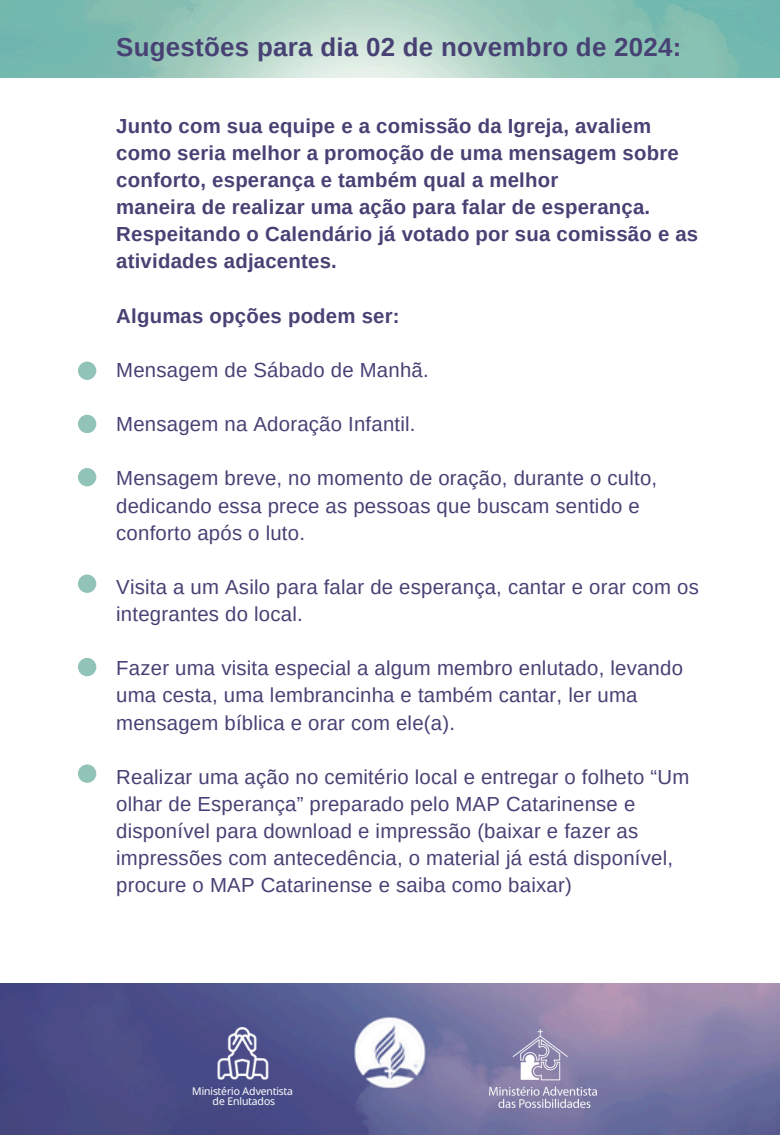
<style>
.page{position:relative;width:780px;height:1135px;background:#fff}
.page>*{position:absolute;margin:0;border:0;box-sizing:border-box;transform-origin:0 0}
.t1{font:700 26px "Arimo";letter-spacing:.01em;color:#484174}
.t2{font:20.25px/27px "Arimo";letter-spacing:.01em;color:#484174}
.t3{font:700 20.25px/27px "Arimo";letter-spacing:.01em;color:#484174}
.t4{font:10.5px "Advent Sans Logo";color:#fefefe}
</style>
<div class="page">
<img style="left:0;top:983px;width:780px;height:151px">
<img style="left:192px;top:1024px;width:92px;height:83px">
<img style="left:489px;top:1029px;width:107px;height:78px">
<div style="left:78px;top:361px;width:18px;height:19px;background:#91c3b8;border-radius:50%"></div>
<div style="left:78px;top:415px;width:18px;height:18px;background:#91c3b8;border-radius:50%"></div>
<div style="left:78px;top:468px;width:18px;height:18px;background:#91c3b8;border-radius:50%"></div>
<div style="left:78px;top:574px;width:18px;height:19px;background:#91c3b8;border-radius:50%"></div>
<div style="left:78px;top:658px;width:18px;height:18px;background:#91c3b8;border-radius:50%"></div>
<div style="left:78px;top:764px;width:18px;height:18px;background:#91c3b8;border-radius:50%"></div>
<p class="t1" style="left:116px;top:33px;width:567px">Sugestões para dia 02 de novembro de 2024:</p>
<h2 class="t3" style="left:116px;top:112px;width:584px">Junto com sua equipe e a comissão da Igreja, avaliem como seria melhor a promoção de uma mensagem sobre conforto, esperança e também qual a melhor<br>maneira de realizar uma ação para falar de esperança.<br>Respeitando o Calendário já votado por sua comissão e as atividades adjacentes.</h2>
<h3 class="t3" style="left:116px;top:302px;width:285px">Algumas opções podem ser:</h3>
<h3 class="t2" style="left:116px;top:356px;width:314px">Mensagem de Sábado de Manhã.</h3>
<h3 class="t2" style="left:116px;top:410px;width:301px">Mensagem na Adoração Infantil.</h3>
<h3 class="t2" style="left:116px;top:465px;width:543px">Mensagem breve, no momento de oração, durante o culto, dedicando essa prece as pessoas que buscam sentido e conforto após o luto.</h3>
<h3 class="t2" style="left:116px;top:573px;width:584px">Visita a um Asilo para falar de esperança, cantar e orar com os integrantes do local.</h3>
<h3 class="t2" style="left:116px;top:654px;width:568px">Fazer uma visita especial a algum membro enlutado, levando uma cesta, uma lembrancinha e também cantar, ler uma mensagem bíblica e orar com ele(a).</h3>
<p class="t2" style="left:116px;top:763px;width:575px">Realizar uma ação no cemitério local e entregar o folheto “Um olhar de Esperança” preparado pelo MAP Catarinense e disponível para download e impressão (baixar e fazer as impressões com antecedência, o material já está disponível, procure o MAP Catarinense e saiba como baixar)</p>
<p class="t4" style="left:192px;top:1083px;width:102px">Ministério Adventista</p>
<p class="t4" style="left:213px;top:1094px;width:64px">de Enlutados</p>
</div>
